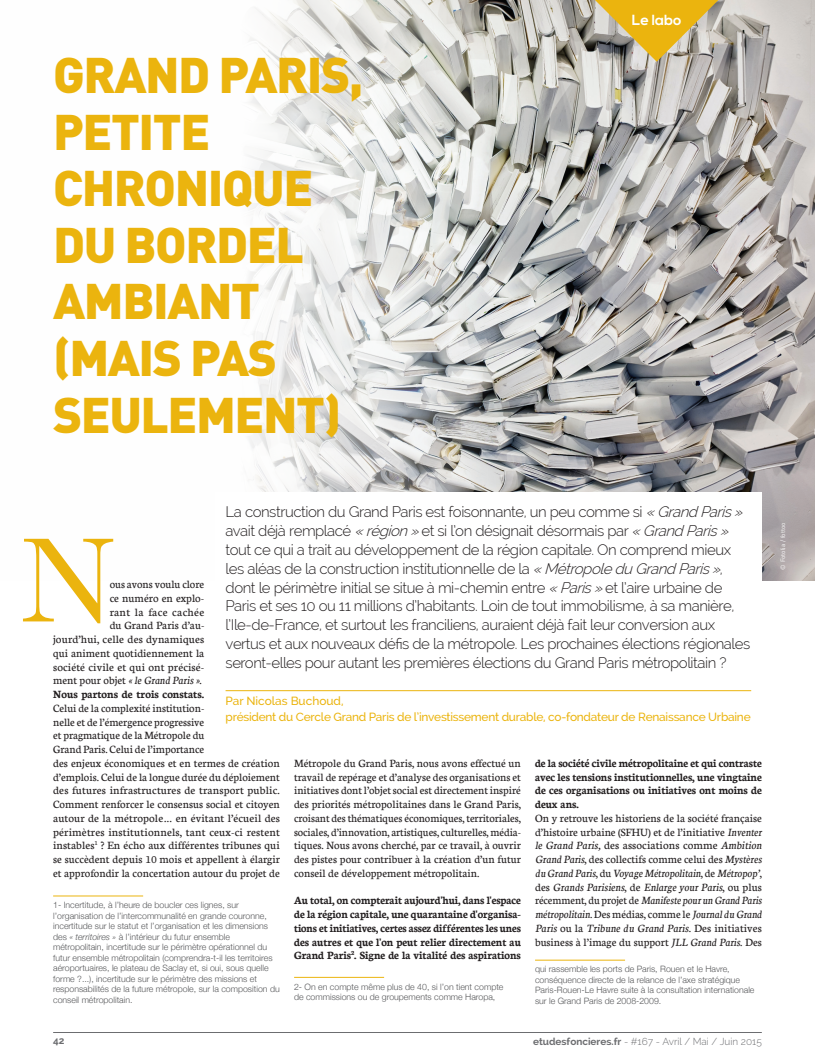
<style>
.page{position:relative;width:815px;height:1063px;background:#fff}
.page>*{position:absolute;margin:0;border:0;box-sizing:border-box;transform-origin:0 0}
.t1{font:900 49.38px/56.6px "DIN";letter-spacing:-.03em;color:#ebb40e}
.t2{font:300 15px/18.8px "Raleway";letter-spacing:-.03em;color:#231f20}
.t3{font:700 14.62px "Nexa";color:#fff}
.t4{font:11.88px/13.8px "Neuton";color:#231f20;text-align:justify}
.t5{font:700 11.88px/13.8px "Neuton";color:#231f20;text-align:justify}
.t6{font:500 11.88px/16.2px "Raleway";letter-spacing:-.02em;color:#ebb40e}
.t7{font:300 10px "Raleway";color:#6c6d70}
.t8{font:700 10px "Raleway";color:#6c6d70}
.t9{font:300 8.75px/10.5px "Helvetica Neue";color:#57585a}
.t10{font:6.25px "DIN";color:#fff}
.s1{font-style:italic}
.s2{font-weight:700}
</style>
<div class="page">
<img style="left:24px;top:0;width:791px;height:580px">
<svg style="left:595px;top:0;width:123px;height:62px;background:#ccaf5a"></svg>
<div style="left:215px;top:493px;width:547px;height:239px;background:#fff"></div>
<hr style="left:226px;top:690px;width:525px;height:1px;background:#ebb40e">
<hr style="left:53px;top:896px;width:90px;height:1px;background:#ebb40e">
<svg style="left:23px;top:539px;width:90px;height:84px"></svg>
<hr style="left:294px;top:977px;width:90px;height:1px;background:#ebb40e">
<hr style="left:535px;top:960px;width:90px;height:1px;background:#ebb40e">
<hr style="left:53px;top:1032px;width:709px;height:1px;background:#6c6d70">
<h1 class="t1" style="left:53px;top:44px;width:312px">GRAND PARIS,<br>PETITE<br>CHRONIQUE<br>DU BORDEL<br>AMBIANT (MAIS PAS<br>SEULEMENT)</h1>
<p class="t3" style="left:632px;top:11px;width:51px">Le labo</p>
<p class="t2" style="left:226px;top:503px;width:526px">La construction du Grand Paris est foisonnante, un peu comme si <span class="s1">«GrandParis» </span>avait déjà remplacé <span class="s1">«région»</span>et si l’on désignait désormais par <span class="s1">«GrandParis» </span>tout ce qui a trait au développement de la région capitale. On comprend mieux les aléas de la construction institutionnelle de la <span class="s1">«MétropoleduGrandParis»</span>, dont le périmètre initial se situe à mi-chemin entre <span class="s1">«Paris»</span>et l’aire urbaine de Paris et ses 10 ou 11 millions d’habitants. Loin de tout immobilisme, à sa manière, l’Ile-de-France, et surtout les franciliens, auraient déjà fait leur conversion aux vertus et aux nouveaux défis de la métropole. Les prochaines élections régionales seront-elles pour autant les premières élections du Grand Paris métropolitain ?</p>
<p class="t6" style="left:226px;top:693px;width:527px">Par Nicolas Buchoud,<br>président du Cercle Grand Paris de l’investissement durable, co-fondateur de Renaissance Urbaine</p>
<p class="t4" style="left:53px;top:577px;width:153px;text-align:right">ous avons voulu clore<br>ce numéro en explo-<br>rant la face cachée<br>du Grand Paris d’au-<br>jourd’hui, celle des dynamiques qui animent quotidiennement la société civile et qui ont précisé&shy;ment pour objet <span class="s1">« le Grand Paris »</span>.<br><span class="s2">Nous partons de trois constats.</span></p>
<p class="t4" style="left:53px;top:701px;width:228px;text-align:left">Celui de la complexité institution-<br>nelle et de l’émergence progressive<br>et pragmatique de la Métropole du<br>Grand Paris. Celui de l’importance<br>des enjeux économiques et en termes de création d’emplois. Celui de la longue durée du déploiement des futures infrastructures de transport public.<br>Comment renforcer le consensus social et citoyen autour de la métropole… en évitant l’écueil des périmètres institutionnels, tant ceux-ci restent instables<sup>1</sup> ? En écho aux différentes tribunes qui se succèdent depuis 10 mois et appellent à élargir et approfondir la concertation autour du projet de</p>
<p class="t9" style="left:53px;top:899px;width:228px">1- Incertitude, à l’heure de boucler ces lignes, sur l’organisation de l’intercommunalité en grande couronne, incertitude sur le statut et l’organisation et les dimensions des <span class="s1">« territoires »</span> à l’intérieur du futur ensemble métropolitain, incertitude sur le périmètre opérationnel du futur ensemble métropolitain (comprendra-t-il les territoires aéroportuaires, le plateau de Saclay et, si oui, sous quelle forme ?...), incertitude sur le périmètre des missions et responsabilités de la future métropole, sur la composition du conseil métropolitain.</p>
<p class="t5" style="left:535px;top:756px;width:228px">de la société civile métropolitaine et qui contraste avec les tensions institutionnelles, une vingtaine de ces organisations ou initiatives ont moins de deux ans.</p>
<p class="t4" style="left:535px;top:811px;width:228px">On y retrouve les historiens de la société française d’histoire urbaine (SFHU) et de l’initiative <span class="s1">Inventer le Grand Paris,</span> des associations comme <span class="s1">Ambition Grand Paris</span>, des collectifs comme celui des <span class="s1">Mystères du Grand Paris</span>, du <span class="s1">Voyage Métropolitain</span>, de <span class="s1">Métropop’</span>, des <span class="s1">Grands Parisiens</span>, de <span class="s1">Enlarge your Paris</span>, ou plus récemment, du projet de <span class="s1">Manifeste pour un Grand Paris métropolitain</span>. Des médias, comme le <span class="s1">Journal du Grand Paris</span> ou la <span class="s1">Tribune du Grand Paris</span>. Des initiatives business à l’image du support <span class="s1">JLL Grand Paris</span>. Des</p>
<p class="t9" style="left:535px;top:963px;width:221px">qui rassemble les ports de Paris, Rouen et le Havre, conséquence directe de la relance de l’axe stratégique Paris-Rouen-Le Havre suite à la consultation internationale sur le Grand Paris de 2008-2009.</p>
<p class="t4" style="left:294px;top:756px;width:228px">Métropole du Grand Paris, nous avons effectué un travail de repérage et d’analyse des organisations et initiatives dont l’objet social est directement inspiré des priorités métropolitaines dans le Grand Paris, croisant des thématiques économiques, territoriales, sociales, d’innovation, artistiques, culturelles, média&shy;tiques. Nous avons cherché, par ce travail, à ouvrir des pistes pour contribuer à la création d’un futur conseil de développement métropolitain.</p>
<p class="t5" style="left:294px;top:893px;width:228px">Au total, on compterait aujourd'hui, dans l'espace de la région capitale, une quarantaine d'organisa&shy;tions et initiatives, certes assez différentes les unes des autres et que l'on peut relier directement au Grand Paris<sup>2</sup>. Signe de la vitalité des aspirations</p>
<p class="t9" style="left:294px;top:981px;width:211px">2- On en compte même plus de 40, si l’on tient compte de commissions ou de groupements comme Haropa,</p>
<p class="t8" style="left:53px;top:1035px;width:13px">42</p>
<p class="t7" style="left:533px;top:1035px;width:230px"><span class="s2">etudesfoncieres.fr</span> - #167 - Avril / Mai / Juin 2015</p>
<p class="t10" style="left:779px;top:570px;width:49px;rotate:-90deg">© Fotolia / fottoo</p>
</div>
